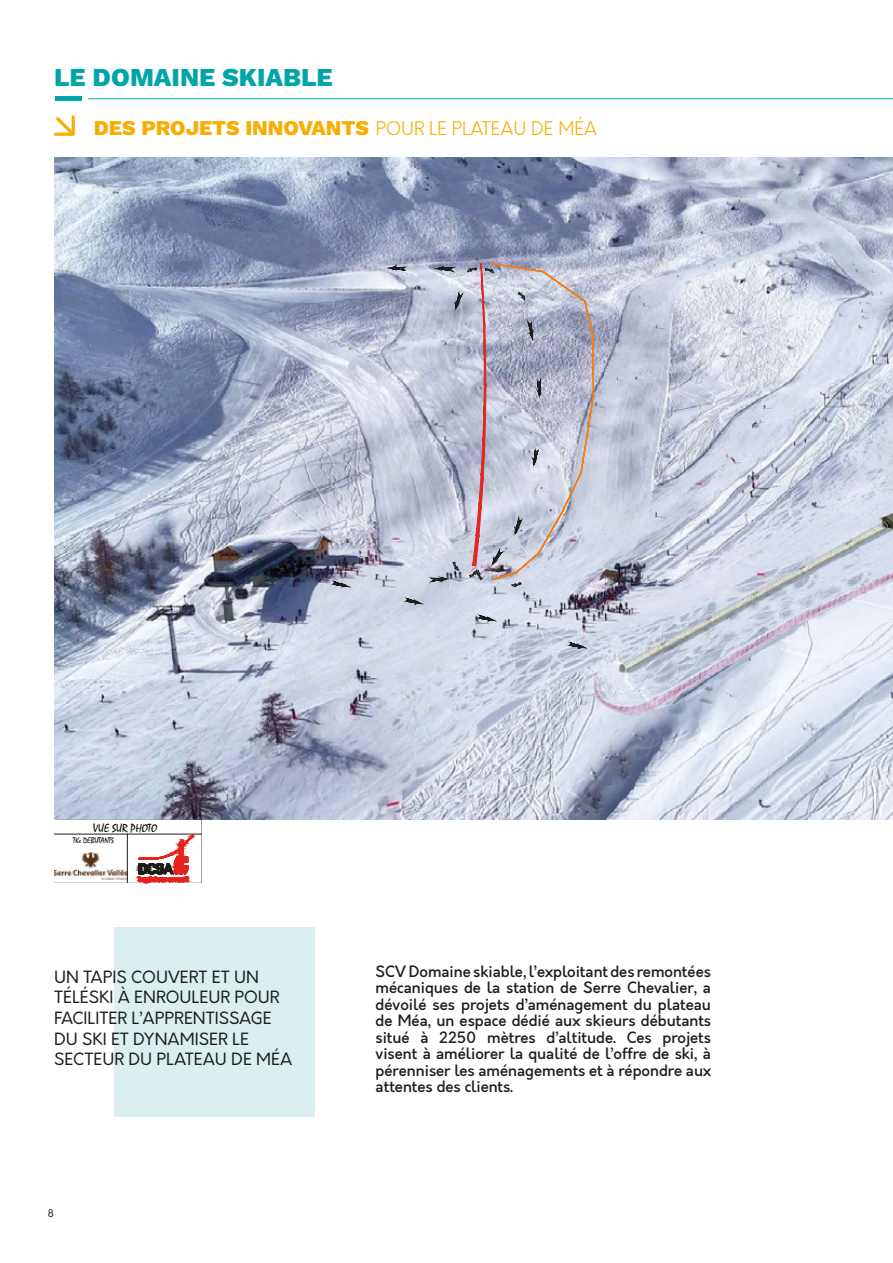
<style>
.page{position:relative;width:893px;height:1263px;background:#fff}
.page>*{position:absolute;margin:0;border:0;box-sizing:border-box;transform-origin:0 0}
.t1{font:800 25.8px "Work Sans";color:#00a5a9}
.t2{font:800 21px "Work Sans";color:#f8ad00}
.t3{font:16.5px/20.5px "Orkney";color:#1d1d1b}
.t4{font:500 15px/16.5px "Orkney";color:#1d1d1b;text-align:justify}
.t5{font:11.85px "Mistral";color:#020203}
.t6{font:10.5px "Orkney";color:#1d1d1b}
.t7{font:8.25px "Mistral";color:#020203}
.s1{font-family:"Orkney";font-weight:300;font-size:18px}
</style>
<div class="page">
<img style="left:54px;top:157px;width:839px;height:663px">
<svg style="left:390px;top:266px;width:15px;height:5px"></svg>
<svg style="left:333px;top:581px;width:15px;height:6px"></svg>
<svg style="left:405px;top:598px;width:16px;height:6px"></svg>
<svg style="left:478px;top:615px;width:16px;height:6px"></svg>
<svg style="left:569px;top:642px;width:15px;height:6px"></svg>
<svg style="left:432px;top:262px;width:162px;height:325px;background:#bdbdcc"></svg>
<svg style="left:54px;top:833px;width:147px;height:51px"></svg>
<div style="left:114px;top:928px;width:201px;height:189px;background:#dbeff0"></div>
<hr style="left:88px;top:98px;width:805px;height:1px;background:#00a5a9">
<hr style="left:55px;top:96px;width:27px;height:4px;background:#00a5a9">
<svg style="left:54px;top:115px;width:21px;height:21px"></svg>
<p class="t1" style="left:54px;top:58px;width:280px">LE DOMAINE SKIABLE</p>
<p class="t2" style="left:94px;top:112px;width:505px">DES PROJETS INNOVANTS <span class="s1">POUR LE PLATEAU DE MÉA</span></p>
<p class="t5" style="left:93px;top:821px;width:66px">VUE SUR PHOTO</p>
<p class="t7" style="left:73px;top:835px;width:42px">TKe DEBUTANTS</p>
<p class="t3" style="left:54px;top:967px;width:240px">UN TAPIS COUVERT ET UN<br>TÉLÉSKI À ENROULEUR POUR<br>FACILITER L’APPRENTISSAGE<br>DU SKI ET DYNAMISER LE<br>SECTEUR DU PLATEAU DE MÉA</p>
<p class="t6" style="left:48px;top:1206px;width:8px">8</p>
<p class="t4" style="left:376px;top:963px;width:337px">SCV Domaine skiable, l’exploitant des remontées mécaniques de la station de Serre Chevalier, a dévoilé ses projets d’aménagement du plateau de Méa, un espace dédié aux skieurs débutants situé à 2250 mètres d’altitude. Ces projets visent à améliorer la qualité de l’offre de ski, à pérenniser les aménagements et à répondre aux attentes des clients.</p>
</div>
